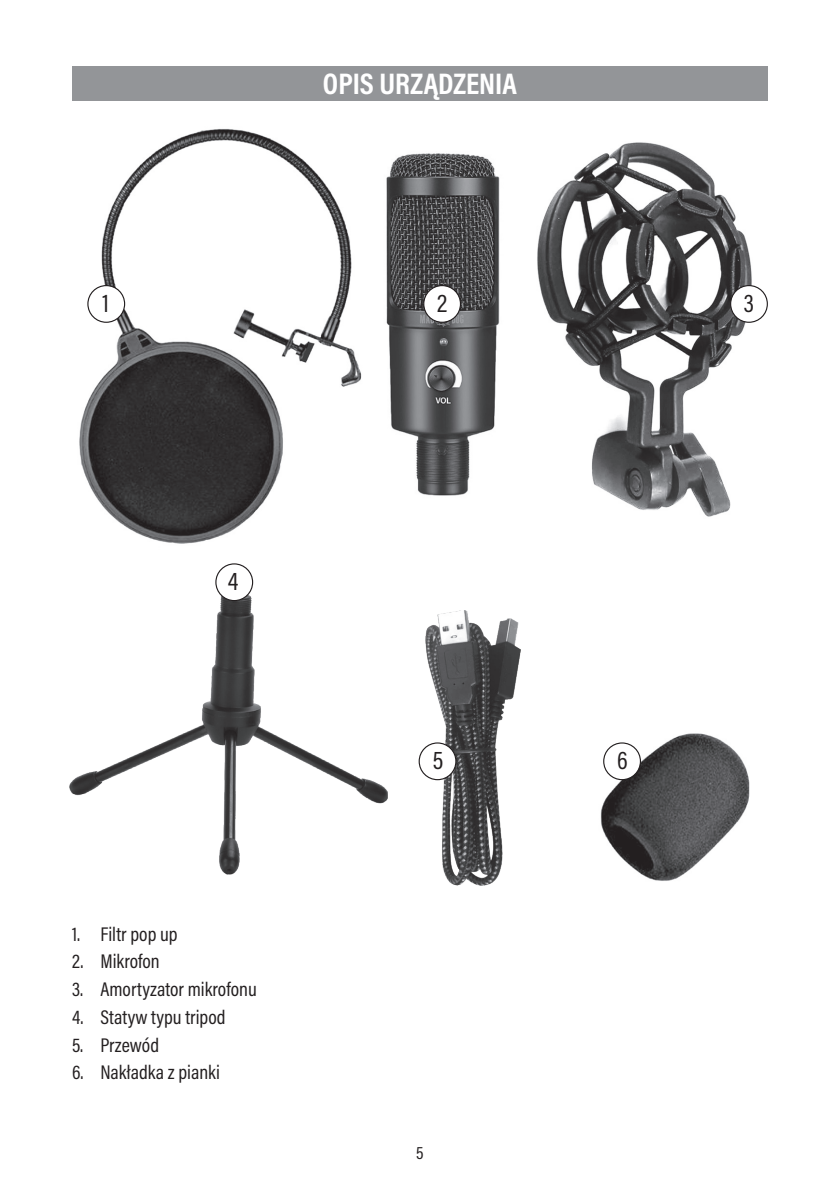
<style>
.page{position:relative;width:840px;height:1191px;background:#fff}
.page>*{position:absolute;margin:0;border:0;box-sizing:border-box;transform-origin:0 0}
.naglowek{font:700 30px "Acumin Pro Cond";letter-spacing:-.005em;color:#fff}
.txt02_mały{font:25.8px "Acumin Pro Cond";color:#231f20}
.t1{font:20px "Acumin Pro Cond";color:#231f20}
.t2{font:18px "Acumin Pro Cond";color:#231f20}
</style>
<div class="page">
<img style="left:425px;top:610px;width:95px;height:275px">
<img style="left:537px;top:142px;width:214px;height:375px">
<img style="left:386px;top:153px;width:114px;height:343px">
<img style="left:79px;top:129px;width:283px;height:358px">
<div style="left:72px;top:66px;width:695px;height:34px;background:#939598"></div>
<img style="left:600px;top:733px;width:150px;height:148px">
<img style="left:69px;top:487px;width:318px;height:388px">
<div style="left:216px;top:564px;width:36px;height:36px;background:#fff;border-radius:50%"></div>
<div style="left:215px;top:563px;width:38px;height:38px;border:1px solid #231f20;border-radius:50%"></div>
<div style="left:423px;top:285px;width:37px;height:37px;background:#fff;border-radius:50%"></div>
<div style="left:423px;top:285px;width:38px;height:38px;border:1px solid #231f20;border-radius:50%"></div>
<div style="left:730px;top:285px;width:36px;height:37px;background:#fff;border-radius:50%"></div>
<div style="left:729px;top:285px;width:38px;height:38px;border:1px solid #231f20;border-radius:50%"></div>
<div style="left:419px;top:743px;width:36px;height:36px;background:#fff;border-radius:50%"></div>
<div style="left:418px;top:742px;width:38px;height:38px;border:1px solid #231f20;border-radius:50%"></div>
<div style="left:603px;top:743px;width:37px;height:36px;background:#fff;border-radius:50%"></div>
<div style="left:602px;top:742px;width:38px;height:38px;border:1px solid #231f20;border-radius:50%"></div>
<div style="left:88px;top:285px;width:36px;height:37px;background:#fff;border-radius:50%"></div>
<div style="left:87px;top:285px;width:38px;height:38px;border:1px solid #231f20;border-radius:50%"></div>
<p class="txt02_mały" style="left:102px;top:287px;width:8px">1</p>
<p class="naglowek" style="left:323px;top:64px;width:195px">OPIS URZĄDZENIA</p>
<p class="txt02_mały" style="left:437px;top:287px;width:12px">2</p>
<p class="txt02_mały" style="left:743px;top:287px;width:12px">3</p>
<p class="txt02_mały" style="left:228px;top:564px;width:12px">4</p>
<p class="t1" style="left:72px;top:921px;width:107px">1. Filtr pop up</p>
<p class="t1" style="left:72px;top:948px;width:89px">2. Mikrofon</p>
<p class="t1" style="left:72px;top:976px;width:186px">3. Amortyzator mikrofonu</p>
<p class="t1" style="left:72px;top:1004px;width:155px">4. Statyw typu tripod</p>
<p class="t1" style="left:72px;top:1031px;width:88px">5. Przewód</p>
<p class="t1" style="left:72px;top:1059px;width:149px">6. Nakładka z pianki</p>
<p class="txt02_mały" style="left:432px;top:743px;width:12px">5</p>
<p class="txt02_mały" style="left:617px;top:743px;width:12px">6</p>
<p class="t2" style="left:416px;top:1141px;width:9px">5</p>
</div>
